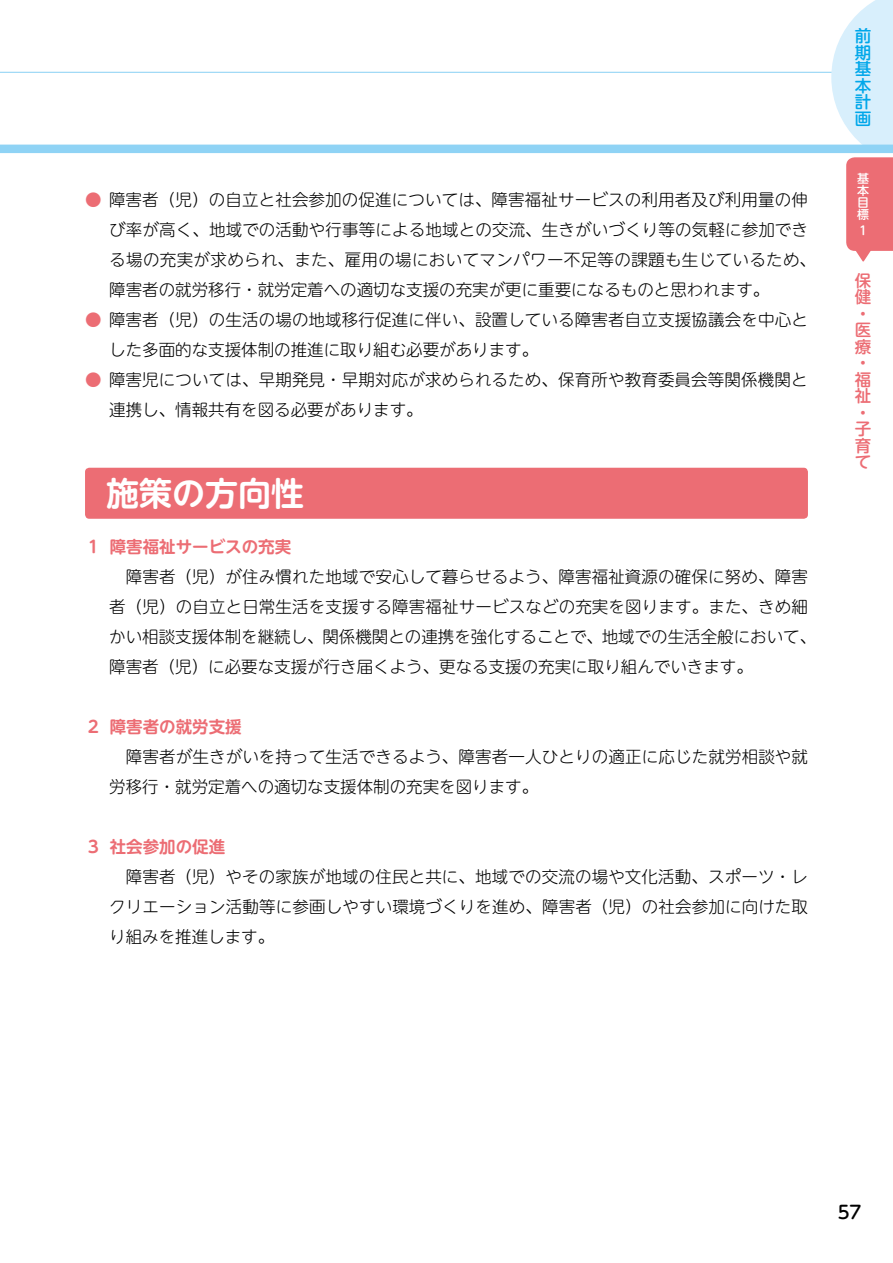
<style>
.page{position:relative;width:893px;height:1263px;background:#fff}
.page>*{position:absolute;margin:0;border:0;box-sizing:border-box;transform-origin:0 0}
.t1{font:700 33px "UD Shin M Go Pro De";color:#fff}
.t2{font:500 18px "UD Shin M Go Pro";color:#000}
.t3{font:300 16.5px/30px "UD Shin M Go Pro";letter-spacing:.01em;color:#000}
.t4{font:700 16.5px "UD Shin M Go Pro De";color:#ec6d74}
.t5{font:500 16.5px/16.5px "UD Shin M Go Pro";color:#ec6d74}
.t6{font:500 16.5px/16.5px "UD Shin M Go Pro";color:#00a7ea;text-align:justify}
.t7{font:500 12px/12px "UD Shin M Go Pro";color:#fff;text-align:justify}
.s1{color:#ec6d74}
</style>
<div class="page">
<hr style="left:0;top:72px;width:893px;height:1px;background:#8fd3f5">
<svg style="left:831px;top:0;width:62px;height:145px"></svg>
<div style="left:0;top:145px;width:893px;height:8px;background:#8fd3f5"></div>
<svg style="left:846px;top:157px;width:47px;height:105px"></svg>
<div style="left:85px;top:468px;width:723px;height:51px;background:#ec6d74;border-radius:4px"></div>
<p class="t3" style="left:109px;top:184px;width:708px;text-indent:-24px"><span class="s1">●</span> 障害者（児）の自立と社会参加の促進については、障害福祉サービスの利用者及び利用量の伸び率が高く、地域での活動や行事等による地域との交流、生きがいづくり等の気軽に参加できる場の充実が求められ、また、雇用の場においてマンパワー不足等の課題も生じているため、障害者の就労移行・就労定着への適切な支援の充実が更に重要になるものと思われます。</p>
<p class="t3" style="left:109px;top:304px;width:700px;text-indent:-24px"><span class="s1">●</span> 障害者（児）の生活の場の地域移行促進に伴い、設置している障害者自立支援協議会を中心とした多面的な支援体制の推進に取り組む必要があります。</p>
<p class="t3" style="left:109px;top:364px;width:700px;text-indent:-24px"><span class="s1">●</span> 障害児については、早期発見・早期対応が求められるため、保育所や教育委員会等関係機関と連携し、情報共有を図る必要があります。</p>
<h1 class="t1" style="left:106px;top:466px;width:200px">施策の方向性</h1>
<p class="t4" style="left:85px;top:533px;width:208px">１ 障害福祉サービスの充実</p>
<p class="t3" style="left:109px;top:561px;width:708px;text-indent:16px">障害者（児）が住み慣れた地域で安心して暮らせるよう、障害福祉資源の確保に努め、障害者（児）の自立と日常生活を支援する障害福祉サービスなどの充実を図ります。また、きめ細かい相談支援体制を継続し、関係機関との連携を強化することで、地域での生活全般において、障害者（児）に必要な支援が行き届くよう、更なる支援の充実に取り組んでいきます。</p>
<p class="t4" style="left:85px;top:713px;width:158px">２ 障害者の就労支援</p>
<p class="t3" style="left:109px;top:741px;width:700px;text-indent:16px">障害者が生きがいを持って生活できるよう、障害者一人ひとりの適正に応じた就労相談や就労移行・就労定着への適切な支援体制の充実を図ります。</p>
<p class="t4" style="left:85px;top:833px;width:142px">３ 社会参加の促進</p>
<p class="t3" style="left:109px;top:861px;width:700px;text-align:justify;text-indent:16px">障害者（児）やその家族が地域の住民と共に、地域での交流の場や文化活動、スポーツ・レクリエーション活動等に参画しやすい環境づくりを進め、障害者（児）の社会参加に向けた取り組みを推進します。</p>
<p class="t6" style="left:855px;top:27px;width:18px">前期基本計画</p>
<p class="t7" style="left:857px;top:171px;width:13px">基本目標</p>
<p class="t7" style="left:857px;top:224px;width:9px">１</p>
<p class="t5" style="left:855px;top:271px;width:18px">保健・医療・福祉・子育て</p>
<p class="t2" style="left:838px;top:1198px;width:25px">57</p>
</div>
